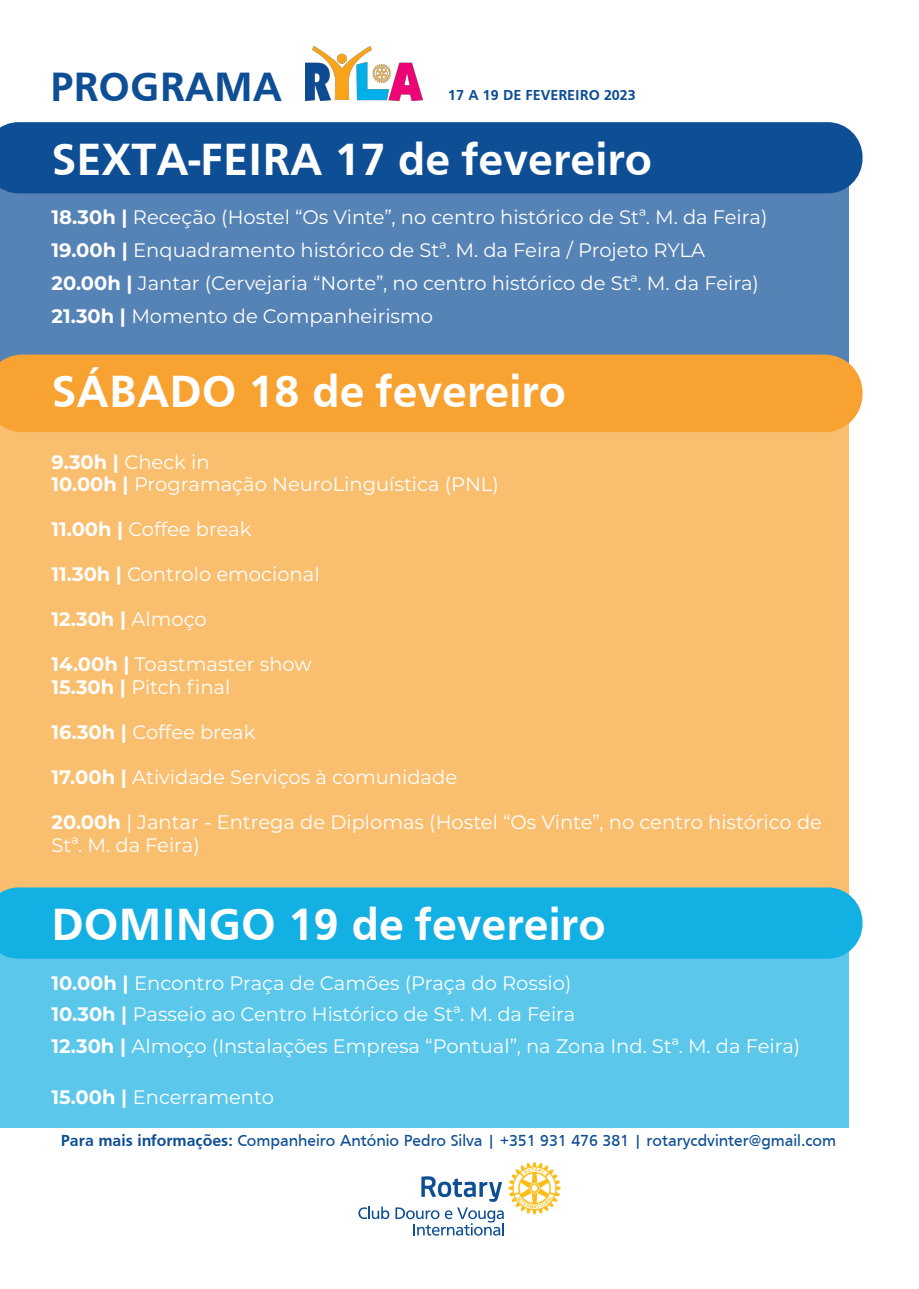
<style>
.page{position:relative;width:919px;height:1289px;background:#fff}
.page>*{position:absolute;margin:0;border:0;box-sizing:border-box;transform-origin:0 0}
.t1{font:700 46.5px "Frutiger";color:#fff}
.t2{font:700 42.15px "Frutiger";color:#0d4e95}
.t3{font:19.5px/22.5px "Montserrat";color:#fff}
.t4{font:700 19.5px "Montserrat";color:#fff}
.t5{font:16.5px "Frutiger";color:#0d4e95}
.t6{font:700 14.85px "Frutiger";color:#0d4e95}
.s1{font-weight:700}
.s2{font-weight:400}
</style>
<div class="page">
<svg style="left:358px;top:1206px;width:31px;height:12px"></svg>
<svg style="left:395px;top:1162px;width:165px;height:73px"></svg>
<div style="left:0;top:122px;width:862px;height:71px;background:#0d4e95"></div>
<div style="left:0;top:366px;width:848px;height:542px;background:#fabe6f"></div>
<div style="left:0;top:935px;width:848px;height:192px;background:#5ac7eb"></div>
<div style="left:0;top:887px;width:862px;height:71px;background:#13b0e3"></div>
<img style="left:306px;top:47px;width:116px;height:53px">
<svg style="left:0;top:181px;width:848px;height:173px;background:#507fb2"></svg>
<div style="left:0;top:354px;width:862px;height:78px;background:#f8a231"></div>
<h2 class="t2" style="left:50px;top:62px;width:233px">PROGRAMA</h2>
<p class="t6" style="left:448px;top:87px;width:189px">17 A 19 DE FEVEREIRO 2023</p>
<h1 class="t1" style="left:52px;top:132px;width:602px">SEXTA-FEIRA 17 de fevereiro</h1>
<p class="t3" style="left:52px;top:200px;width:717px;line-height:33px"><span class="s1">18.30h |</span> Receção (Hostel “Os Vinte”, no centro histórico de Stª. M. da Feira)<br><span class="s1">19.00h |</span> Enquadramento histórico de Stª. M. da Feira / Projeto RYLA <span class="s1">20.00h |</span> Jantar (Cervejaria “Norte”, no centro histórico de Stª. M. da Feira)<br><span class="s1">21.30h |</span> Momento de Companheirismo</p>
<h1 class="t1" style="left:52px;top:365px;width:516px">SÁBADO 18 de fevereiro</h1>
<p class="t3" style="left:52px;top:450px;width:448px"><span class="s1">9.30h |</span> Check in<br><span class="s1">10.00h |</span> Programação NeuroLinguística (PNL)</p>
<p class="t3" style="left:52px;top:517px;width:201px"><span class="s1">11.00h |</span> Coffee break</p>
<p class="t3" style="left:52px;top:562px;width:269px"><span class="s1">11.30h |</span> Controlo emocional</p>
<p class="t4" style="left:52px;top:605px;width:157px">12.30h | <span class="s2">Almoço</span></p>
<p class="t3" style="left:52px;top:652px;width:262px"><span class="s1">14.00h |</span> Toastmaster show<br><span class="s1">15.30h |</span> Pitch final</p>
<p class="t3" style="left:52px;top:720px;width:205px"><span class="s1">16.30h |</span> Coffee break</p>
<p class="t3" style="left:52px;top:765px;width:407px"><span class="s1">17.00h |</span> Atividade Serviços à comunidade</p>
<p class="t3" style="left:52px;top:810px;width:772px"><span class="s1">20.00h</span> | Jantar - Entrega de Diplomas (Hostel “Os Vinte”, no centro histórico de<br>Stª. M. da Feira)</p>
<h1 class="t1" style="left:52px;top:897px;width:555px">DOMINGO 19 de fevereiro</h1>
<p class="t3" style="left:52px;top:966px;width:750px;line-height:31.5px"><span class="s1">10.00h |</span> Encontro Praça de Camões (Praça do Rossio)<br><span class="s1">10.30h |</span> Passeio ao Centro Histórico de Stª. M. da Feira<br><span class="s1">12.30h |</span> Almoço (Instalações Empresa “Pontual”, na Zona Ind. Stª. M. da Feira)</p>
<p class="t3" style="left:52px;top:1084px;width:224px"><span class="s1">15.00h |</span> Encerramento</p>
<p class="t5" style="left:61px;top:1130px;width:776px"><span class="s1">Para mais informações:</span> Companheiro António Pedro Silva | +351 931 476 381 | rotarycdvinter@gmail.com</p>
</div>
